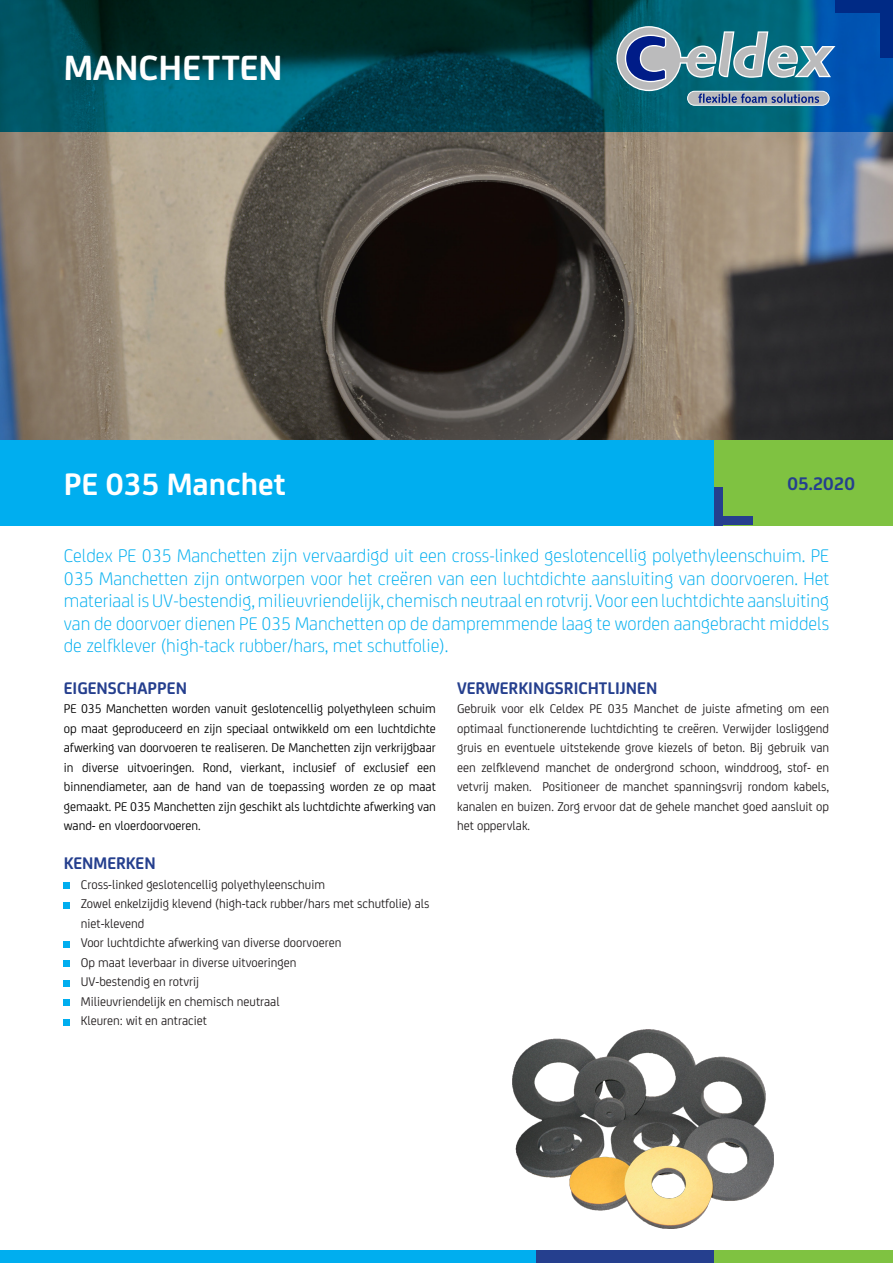
<style>
.page{position:relative;width:893px;height:1263px;background:#fff}
.page>*{position:absolute;margin:0;border:0;box-sizing:border-box;transform-origin:0 0}
._6__kop_diap{font:700 37.5px "FS Joey";color:#fff}
._6__kop_diap-2{font:700 33px "FS Joey";color:#fff}
._3_lead{font:300 19.5px/22.5px "FS Joey";color:#00aeef;text-align:justify}
._3_lead-2{font:700 19.5px "FS Joey";color:#253f8e}
._1_plat{font:700 18px "FS Joey";color:#253f8e}
._1_plat-2{font:13.5px/19.5px "FS Joey";color:#231f20}
._1_plat-3{font:13.5px/19.5px "FS Joey";color:#000;text-align:justify}
</style>
<div class="page">
<img style="left:0;top:132px;width:893px;height:308px">
<div style="left:0;top:1250px;width:536px;height:13px;background:#00aeef"></div>
<div style="left:536px;top:1250px;width:178px;height:13px;background:#253f8e"></div>
<div style="left:714px;top:1250px;width:179px;height:13px;background:#7fc241"></div>
<div style="left:0;top:440px;width:893px;height:85px;background:#00aeef"></div>
<svg style="left:0;top:0;width:893px;height:132px;background:#004657"></svg>
<div style="left:714px;top:440px;width:179px;height:85px;background:#7fc241"></div>
<div style="left:714px;top:517px;width:39px;height:8px;background:#253f8e"></div>
<div style="left:714px;top:487px;width:9px;height:38px;background:#253f8e"></div>
<svg style="left:616px;top:26px;width:219px;height:80px;background:#588ca1"></svg>
<div style="left:64px;top:882px;width:6px;height:7px;background:#00aeef"></div>
<svg style="left:64px;top:902px;width:6px;height:6px"></svg>
<svg style="left:64px;top:941px;width:6px;height:6px"></svg>
<div style="left:64px;top:960px;width:6px;height:7px;background:#00aeef"></div>
<svg style="left:64px;top:980px;width:6px;height:6px"></svg>
<div style="left:64px;top:999px;width:6px;height:7px;background:#00aeef"></div>
<svg style="left:64px;top:1019px;width:6px;height:6px"></svg>
<img style="left:512px;top:1029px;width:262px;height:200px">
<p class="_6__kop_diap" style="left:64px;top:39px;width:220px">MANCHETTEN</p>
<p class="_6__kop_diap-2" style="left:64px;top:459px;width:223px">PE 035 Manchet</p>
<p class="_3_lead-2" style="left:788px;top:469px;width:69px">05.2020</p>
<p class="_3_lead" style="left:64px;top:543px;width:767px">Celdex PE 035 Manchetten zijn vervaardigd uit een cross-linked geslotencellig polyethyleenschuim. PE 035 Manchetten zijn ontworpen voor het creëren van een luchtdichte aansluiting van doorvoeren. Het materiaal is UV-bestendig, milieuvriendelijk, chemisch neutraal en rotvrij. Voor een luchtdichte aansluiting van de doorvoer dienen PE 035 Manchetten op de dampremmende laag te worden aangebracht middels de zelfklever (high-tack rubber/hars, met schutfolie).</p>
<p class="_1_plat" style="left:457px;top:674px;width:202px">VERWERKINGSRICHTLIJNEN</p>
<p class="_1_plat-2" style="left:457px;top:698px;width:374px;text-align:justify">Gebruik voor elk Celdex PE 035 Manchet de juiste afmeting om een optimaal functionerende luchtdichting te creëren. Verwijder losliggend gruis en eventuele uitstekende grove kiezels of beton. Bij gebruik van een zelfklevend manchet de ondergrond schoon, winddroog, stof- en vetvrij maken. Positioneer de manchet spanningsvrij rondom kabels, kanalen en buizen. Zorg ervoor dat de gehele manchet goed aansluit op het oppervlak.</p>
<p class="_1_plat" style="left:64px;top:674px;width:125px">EIGENSCHAPPEN</p>
<p class="_1_plat-3" style="left:64px;top:698px;width:374px">PE 035 Manchetten worden vanuit geslotencellig polyethyleen schuim op maat geproduceerd en zijn speciaal ontwikkeld om een luchtdichte afwerking van doorvoeren te realiseren. De Manchetten zijn verkrijgbaar in diverse uitvoeringen. Rond, vierkant, inclusief of exclusief een binnendiameter, aan de hand van de toepassing worden ze op maat gemaakt. PE 035 Manchetten zijn geschikt als luchtdichte afwerking van wand- en vloerdoorvoeren.</p>
<p class="_1_plat" style="left:64px;top:850px;width:93px">KENMERKEN</p>
<p class="_1_plat-2" style="left:81px;top:874px;width:246px">Cross-linked geslotencellig polyethyleenschuim</p>
<p class="_1_plat-2" style="left:81px;top:893px;width:350px">Zowel enkelzijdig klevend (high-tack rubber/hars met schutfolie) als niet-klevend</p>
<p class="_1_plat-2" style="left:81px;top:932px;width:262px">Voor luchtdichte afwerking van diverse doorvoeren</p>
<p class="_1_plat-2" style="left:81px;top:952px;width:217px">Op maat leverbaar in diverse uitvoeringen UV-bestendig en rotvrij<br>Milieuvriendelijk en chemisch neutraal Kleuren: wit en antraciet</p>
</div>
